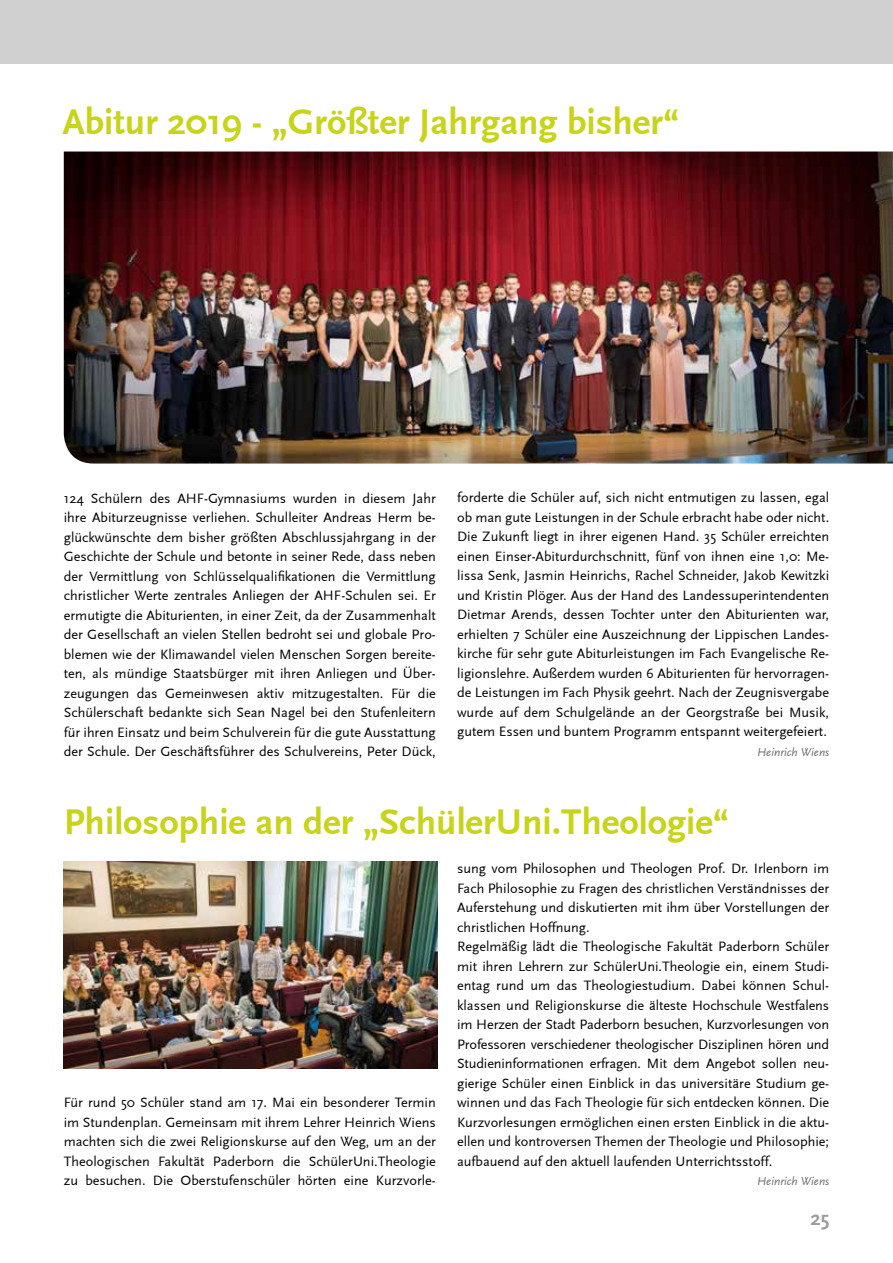
<style>
.page{position:relative;width:893px;height:1263px;background:#fff}
.page>*{position:absolute;margin:0;border:0;box-sizing:border-box;transform-origin:0 0}
.t1{font:700 37.5px "Scala Sans";color:#c8d419}
.t2{font:700 21px "Scala Sans";color:#9d9d9c}
.t3{font:14.25px/19.5px "Scala Sans";color:#000;text-align:justify}
.t4{font:italic 12px "Scala Sans";color:#706f6f}
</style>
<div class="page">
<div style="left:0;top:0;width:893px;height:64px;background:#d0d0d0"></div>
<img style="left:64px;top:152px;width:829px;height:312px">
<img style="left:64px;top:862px;width:374px;height:206px">
<h1 class="t1" style="left:62px;top:102px;width:619px">Abitur 2019 - „Größter Jahrgang bisher“</h1>
<p class="t3" style="left:64px;top:488px;width:374px">124 Schülern des AHF-Gymnasiums wurden in diesem Jahr ihre Abiturzeugnisse verliehen. Schulleiter Andreas Herm be&shy;glückwünschte dem bisher größten Abschlussjahrgang in der Geschichte der Schule und betonte in seiner Rede, dass neben der Vermittlung von Schlüsselqualifikationen die Vermittlung christlicher Werte zentrales Anliegen der AHF-Schulen sei. Er ermutigte die Abiturienten, in einer Zeit, da der Zusammenhalt der Gesellschaft an vielen Stellen bedroht sei und globale Pro&shy;blemen wie der Klimawandel vielen Menschen Sorgen bereite&shy;ten, als mündige Staatsbürger mit ihren Anliegen und Über&shy;zeugungen das Gemeinwesen aktiv mitzugestalten. Für die Schülerschaft bedankte sich Sean Nagel bei den Stufenleitern für ihren Einsatz und beim Schulverein für die gute Ausstattung der Schule. Der Geschäftsführer des Schulvereins, Peter Dück,</p>
<p class="t3" style="left:457px;top:488px;width:374px">forderte die Schüler auf, sich nicht entmutigen zu lassen, egal ob man gute Leistungen in der Schule erbracht habe oder nicht.<br>Die Zukunft liegt in ihrer eigenen Hand. 35 Schüler erreichten einen Einser-Abiturdurchschnitt, fünf von ihnen eine 1,0: Me&shy;lissa Senk, Jasmin Heinrichs, Rachel Schneider, Jakob Kewitzki und Kristin Plöger. Aus der Hand des Landessuperintendenten Dietmar Arends, dessen Tochter unter den Abiturienten war, erhielten 7 Schüler eine Auszeichnung der Lippischen Landes&shy;kirche für sehr gute Abiturleistungen im Fach Evangelische Re&shy;ligionslehre. Außerdem wurden 6 Abiturienten für hervorragen&shy;de Leistungen im Fach Physik geehrt. Nach der Zeugnisvergabe wurde auf dem Schulgelände an der Georgstraße bei Musik, gutem Essen und buntem Programm entspannt weitergefeiert.</p>
<p class="t4" style="left:757px;top:746px;width:74px">Heinrich Wiens</p>
<h1 class="t1" style="left:64px;top:801px;width:667px">Philosophie an der „SchülerUni.Theologie“</h1>
<p class="t3" style="left:64px;top:1093px;width:374px">Für rund 50 Schüler stand am 17. Mai ein besonderer Termin im Stundenplan. Gemeinsam mit ihrem Lehrer Heinrich Wiens machten sich die zwei Religionskurse auf den Weg, um an der Theologischen Fakultät Paderborn die SchülerUni.Theologie zu besuchen. Die Oberstufenschüler hörten eine Kurzvorle-</p>
<p class="t3" style="left:457px;top:859px;width:374px;text-align:left">sung vom Philosophen und Theologen Prof. Dr. Irlenborn im Fach Philosophie zu Fragen des christlichen Verständnisses der Auferstehung und diskutierten mit ihm über Vorstellungen der christlichen Hoffnung.<br>Regelmäßig lädt die Theologische Fakultät Paderborn Schüler mit ihren Lehrern zur SchülerUni.Theologie ein, einem Studi&shy;entag rund um das Theologiestudium. Dabei können Schul&shy;klassen und Religionskurse die älteste Hochschule Westfalens im Herzen der Stadt Paderborn besuchen, Kurzvorlesungen von Professoren verschiedener theologischer Disziplinen hören und Studieninformationen erfragen. Mit dem Angebot sollen neu&shy;gierige Schüler einen Einblick in das universitäre Studium ge&shy;winnen und das Fach Theologie für sich entdecken können. Die Kurzvorlesungen ermöglichen einen ersten Einblick in die aktu&shy;ellen und kontroversen Themen der Theologie und Philosophie; aufbauend auf den aktuell laufenden Unterrichtsstoff.</p>
<p class="t4" style="left:757px;top:1175px;width:74px">Heinrich Wiens</p>
<h2 class="t2" style="left:810px;top:1207px;width:21px">25</h2>
</div>
